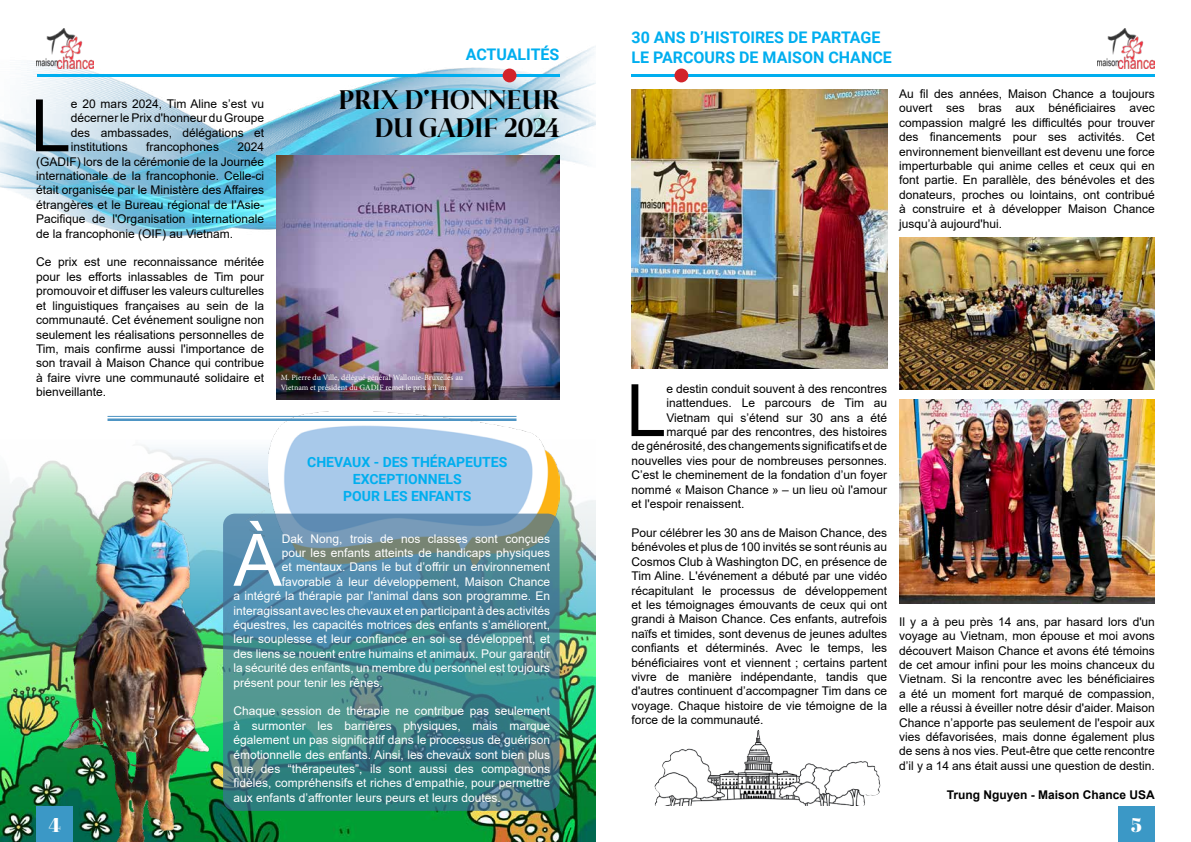
<style>
.page{position:relative;width:1191px;height:842px;background:#fff}
.page>*{position:absolute;margin:0;border:0;box-sizing:border-box;transform-origin:0 0}
.t1{font:72.4px "Arial";color:#000}
.t2{font:72.4px "Arial";color:#fff}
.t3{font:900 24px "Beautique Display";color:#000}
.t4{font:20px "Abril Fatface";color:#fff}
.t5{font:700 16px/19.2px "Roboto";color:#00aeef}
.t6{font:700 14px/16.8px "Roboto";color:#00aeef;text-align:center}
.t7{font:12px/14.4px "Arial";color:#000;text-align:justify}
.t8{font:12px/14.4px "Arial";color:#fff;text-align:justify}
.t9{font:700 12px "Arial";color:#000}
.t10{font:8px/9.6px "Minion Pro";color:#fff}
</style>
<div class="page">
<img style="left:0;top:46px;width:595px;height:370px">
<img style="left:0;top:445px;width:595px;height:397px">
<img style="left:268px;top:412px;width:291px;height:111px">
<svg style="left:223px;top:514px;width:336px;height:297px;background:#488591"></svg>
<img style="left:25px;top:462px;width:240px;height:380px">
<img style="left:631px;top:89px;width:256px;height:279px">
<img style="left:899px;top:399px;width:256px;height:205px">
<img style="left:654px;top:730px;width:227px;height:76px">
<img style="left:276px;top:155px;width:283px;height:244px">
<hr style="left:107px;top:416px;width:409px;height:1px;background:#4e95c4">
<hr style="left:107px;top:418px;width:409px;height:3px;background:#4e95c4">
<img style="left:899px;top:238px;width:256px;height:151px">
<div style="left:36px;top:806px;width:37px;height:36px;background:#3b98c6"></div>
<div style="left:1118px;top:806px;width:37px;height:36px;background:#3b98c6"></div>
<img style="left:36px;top:29px;width:58px;height:39px">
<img style="left:1097px;top:29px;width:58px;height:39px">
<hr style="left:36px;top:74px;width:523px;height:3px;background:#00aeef">
<div style="left:502px;top:69px;width:14px;height:13px;background:#d2232a;border-radius:50%"></div>
<hr style="left:631px;top:74px;width:524px;height:3px;background:#00aeef">
<div style="left:674px;top:69px;width:14px;height:13px;background:#d2232a;border-radius:50%"></div>
<p class="t7" style="left:71px;top:97px;width:195px">e 20 mars 2024, Tim Aline s’est vu décerner le Prix d'honneur du Groupe des ambassades, délégations et institutions</p>
<h1 class="t1" style="left:31px;top:76px;width:42px">L</h1>
<p class="t7" style="left:146px;top:140px;width:74px">francophones</p>
<p class="t7" style="left:36px;top:140px;width:230px;text-indent:201px">2024 (GADIF) lors de la cérémonie de la Journée internationale de la francophonie. Celle-ci était organisée par le Ministère des Affaires étrangères et le Bureau régional de l’Asie-Pacifique de l'Organisation internationale de la francophonie (OIF) au Vietnam.</p>
<p class="t7" style="left:36px;top:255px;width:230px">Ce prix est une reconnaissance méritée pour les efforts inlassables de Tim pour promouvoir et diffuser les valeurs culturelles et linguistiques françaises au sein de la communauté. Cet événement souligne non seulement les réalisations personnelles de Tim, mais confirme aussi l'importance de son travail à Maison Chance qui contribue à faire vivre une communauté solidaire et bienveillante.</p>
<h3 class="t5" style="left:466px;top:44px;width:95px">ACTUALITÉS</h3>
<h2 class="t3" style="left:338px;top:81px;width:222px">PRIX D'HONNEUR</h2>
<h2 class="t3" style="left:374px;top:110px;width:186px">DU GADIF 2024</h2>
<p class="t10" style="left:281px;top:373px;width:184px">M. Pierre du Ville, délégué général Wallonie-Bruxelles au<br>Vietnam et président du GADIF remet le prix à Tim</p>
<p class="t6" style="left:307px;top:453px;width:202px">CHEVAUX - DES THÉRAPEUTES<br>EXCEPTIONNELS<br>POUR LES ENFANTS</p>
<h1 class="t2" style="left:233px;top:510px;width:50px">À</h1>
<p class="t8" style="left:282px;top:531px;width:270px">Dak Nong, trois de nos classes sont conçues</p>
<p class="t8" style="left:282px;top:545px;width:270px">pour les enfants atteints de handicaps physiques</p>
<p class="t8" style="left:282px;top:560px;width:270px">et mentaux. Dans le but d’offrir un environnement</p>
<p class="t8" style="left:282px;top:574px;width:270px">favorable à leur développement, Maison Chance</p>
<p class="t8" style="left:233px;top:589px;width:318px">a intégré la thérapie par l'animal dans son programme. En</p>
<p class="t8" style="left:233px;top:603px;width:318px">interagissant avec les chevaux et en participant à des activités</p>
<p class="t8" style="left:233px;top:617px;width:318px">équestres, les capacités motrices des enfants s’améliorent,</p>
<p class="t8" style="left:233px;top:632px;width:318px">leur souplesse et leur confiance en soi se développent, et</p>
<p class="t8" style="left:233px;top:646px;width:318px">des liens se nouent entre humains et animaux. Pour garantir</p>
<p class="t8" style="left:233px;top:661px;width:318px">la sécurité des enfants, un membre du personnel est toujours</p>
<p class="t8" style="left:233px;top:675px;width:151px">présent pour tenir les rênes.</p>
<p class="t8" style="left:233px;top:704px;width:318px">Chaque session de thérapie ne contribue pas seulement à surmonter les barrières physiques, mais marque également un pas significatif dans le processus de guérison émotionnelle des enfants. Ainsi, les chevaux sont bien plus que des “thérapeutes”, ils sont aussi des compagnons fidèles, compréhensifs et riches d’empathie, pour permettre aux enfants d’affronter leurs peurs et leurs doutes.</p>
<h3 class="t5" style="left:631px;top:27px;width:262px">30 ANS D’HISTOIRES DE PARTAGE<br>LE PARCOURS DE MAISON CHANCE</h3>
<p class="t7" style="left:899px;top:87px;width:257px">Au fil des années, Maison Chance a toujours ouvert ses bras aux bénéficiaires avec compassion malgré les difficultés pour trouver des financements pour ses activités. Cet environnement bienveillant est devenu une force imperturbable qui anime celles et ceux qui en font partie. En parallèle, des bénévoles et des donateurs, proches ou lointains, ont contribué à construire et à développer Maison Chance jusqu’à aujourd'hui.</p>
<h1 class="t1" style="left:626px;top:361px;width:42px">L</h1>
<p class="t7" style="left:666px;top:381px;width:222px">e destin conduit souvent à des rencontres</p>
<p class="t7" style="left:666px;top:396px;width:222px">inattendues. Le parcours de Tim au</p>
<p class="t7" style="left:666px;top:410px;width:222px">Vietnam qui s’étend sur 30 ans a été</p>
<p class="t7" style="left:666px;top:425px;width:222px">marqué par des rencontres, des histoires</p>
<p class="t7" style="left:631px;top:439px;width:257px">de générosité, des changements significatifs et de</p>
<p class="t7" style="left:631px;top:453px;width:257px">nouvelles vies pour de nombreuses personnes.</p>
<p class="t7" style="left:631px;top:468px;width:257px">C’est le cheminement de la fondation d’un foyer</p>
<p class="t7" style="left:631px;top:482px;width:257px">nommé « Maison Chance » – un lieu où l'amour</p>
<p class="t7" style="left:631px;top:497px;width:115px">et l'espoir renaissent.</p>
<p class="t7" style="left:631px;top:525px;width:257px">Pour célébrer les 30 ans de Maison Chance, des bénévoles et plus de 100 invités se sont réunis au Cosmos Club à Washington DC, en présence de Tim Aline. L'événement a débuté par une vidéo récapitulant le processus de développement et les témoignages émouvants de ceux qui ont grandi à Maison Chance. Ces enfants, autrefois naïfs et timides, sont devenus de jeunes adultes confiants et déterminés. Avec le temps, les bénéficiaires vont et viennent ; certains partent vivre de manière indépendante, tandis que d'autres continuent d’accompagner Tim dans ce voyage. Chaque histoire de vie témoigne de la force de la communauté.</p>
<p class="t7" style="left:899px;top:614px;width:257px">Il y a à peu près 14 ans, par hasard lors d'un voyage au Vietnam, mon épouse et moi avons découvert Maison Chance et avons été témoins de cet amour infini pour les moins chanceux du Vietnam. Si la rencontre avec les bénéficiaires a été un moment fort marqué de compassion, elle a réussi à éveiller notre désir d'aider. Maison Chance n’apporte pas seulement de l'espoir aux vies défavorisées, mais donne également plus de sens à nos vies. Peut-être que cette rencontre d’il y a 14 ans était aussi une question de destin.</p>
<p class="t9" style="left:947px;top:786px;width:210px">Trung Nguyen - Maison Chance USA</p>
<h3 class="t4" style="left:49px;top:811px;width:14px">4</h3>
<h3 class="t4" style="left:1131px;top:811px;width:12px">5</h3>
</div>
